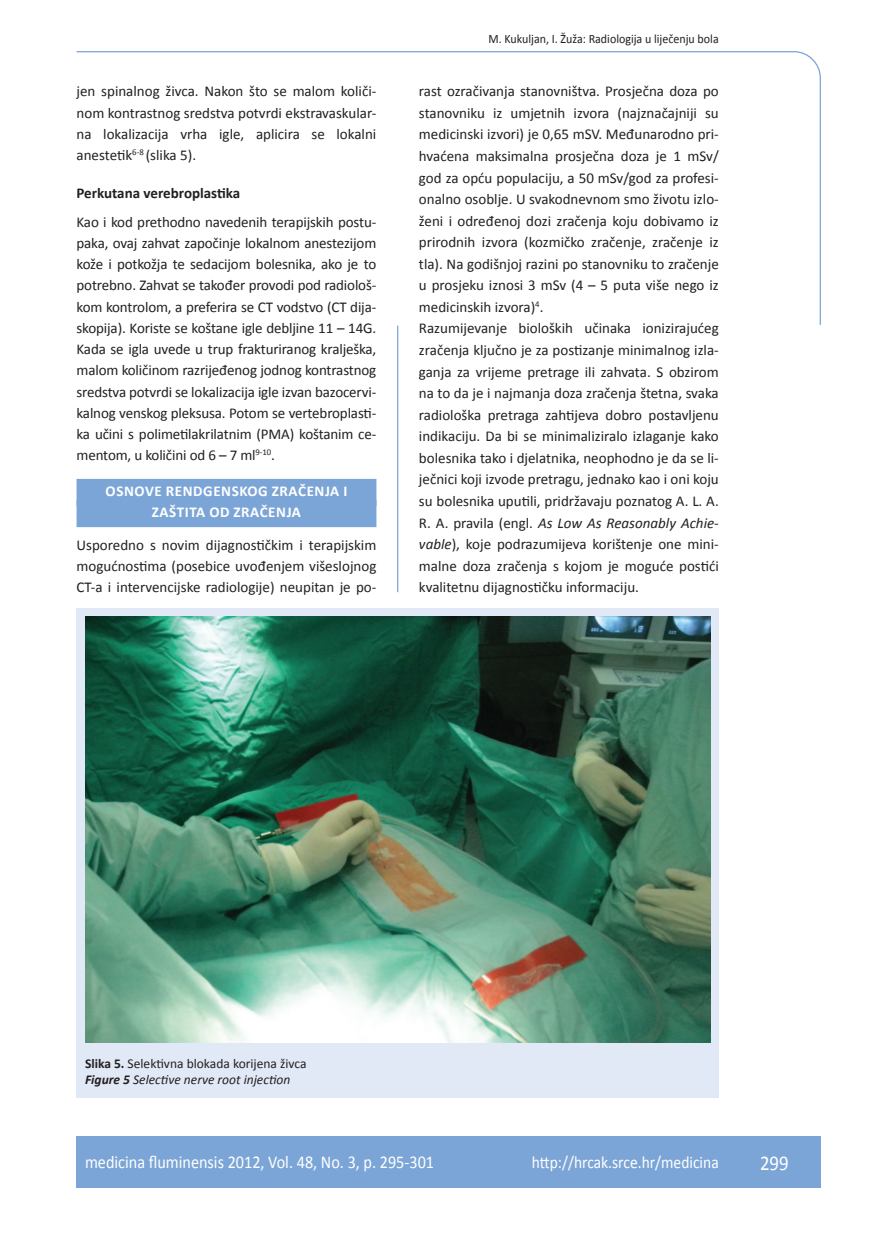
<style>
.page{position:relative;width:872px;height:1234px;background:#fff}
.page>*{position:absolute;margin:0;border:0;box-sizing:border-box;transform-origin:0 0}
.t1{font:21px "Calibri";color:#fff;scale:.9 1}
.t2{font:18px "Calibri";color:#fff;scale:.9 1}
.t3{font:17.25px "Calibri";color:#fff;scale:.9 1}
.osnovni_tekst{font:15px/21.6px "Calibri";color:#231f20;text-align:justify}
.naslov_ruler{font:700 15px "Calibri";letter-spacing:.04em;color:#fff}
.podnaslov{font:700 15px "Calibri";color:#231f20}
.potpis_slika{font:13.5px/16.5px "Calibri";color:#231f20}
.glava{font:12.75px "Calibri";color:#231f20;scale:.94 1}
.s1{font-style:italic}
.s2{font-weight:700}
.s3{font-weight:700;font-style:italic}
</style>
<div class="page">
<svg style="left:76px;top:51px;width:745px;height:275px"></svg>
<hr style="left:397px;top:325px;width:1px;height:267px;background:#7ca5d7">
<div style="left:77px;top:1135px;width:744px;height:51px;background:#7ca5d7"></div>
<div style="left:77px;top:479px;width:299px;height:27px;background:#7ca5d7"></div>
<div style="left:77px;top:500px;width:299px;height:27px;background:#7ca5d7"></div>
<div style="left:77px;top:608px;width:642px;height:489px;background:#e1e9f6"></div>
<img style="left:85px;top:617px;width:625px;height:425px">
<p class="osnovni_tekst" style="left:77px;top:80px;width:301px">jen spinalnog živca. Nakon što se malom količi&shy;nom kontrastnog sredstva potvrdi ekstravaskular&shy;na lokalizacija vrha igle, aplicira se lokalni anestetik<sup>6-8</sup> (slika 5).</p>
<p class="podnaslov" style="left:77px;top:184px;width:165px">Perkutana verebroplastika</p>
<p class="osnovni_tekst" style="left:77px;top:210px;width:301px">Kao i kod prethodno navedenih terapijskih postu&shy;paka, ovaj zahvat započinje lokalnom anestezijom kože i potkožja te sedacijom bolesnika, ako je to potrebno. Zahvat se također provodi pod radiološ&shy;kom kontrolom, a preferira se CT vodstvo (CT dija&shy;skopija). Koriste se koštane igle debljine 11 – 14G.<br>Kada se igla uvede u trup frakturiranog kralješka, malom količinom razrijeđenog jodnog kontrastnog sredstva potvrdi se lokalizacija igle izvan bazocervi&shy;kalnog venskog pleksusa. Potom se vertebroplasti&shy;ka učini s polimetilakrilatnim (PMA) koštanim ce&shy;mentom, u količini od 6 – 7 ml<sup>9-10</sup>.</p>
<p class="naslov_ruler" style="left:106px;top:482px;width:243px">OSNOVE RENDGENSKOG ZRAČENJA I</p>
<p class="naslov_ruler" style="left:152px;top:503px;width:150px">ZAŠTITA OD ZRAČENJA</p>
<p class="osnovni_tekst" style="left:77px;top:533px;width:301px">Usporedno s novim dijagnostičkim i terapijskim mogućnostima (posebice uvođenjem višeslojnog CT-a i intervencijske radiologije) neupitan je po-</p>
<p class="glava" style="left:488px;top:30px;width:246px">M. Kukuljan, I. Žuža: Radiologija u liječenju bola</p>
<p class="osnovni_tekst" style="left:419px;top:80px;width:301px">rast ozračivanja stanovništva. Prosječna doza po stanovniku iz umjetnih izvora (najznačajniji su medicinski izvori) je 0,65 mSV. Međunarodno pri&shy;hvaćena maksimalna prosječna doza je 1 mSv/ god za opću populaciju, a 50 mSv/god za profesi&shy;onalno osoblje. U svakodnevnom smo životu izlo&shy;ženi i određenoj dozi zračenja koju dobivamo iz prirodnih izvora (kozmičko zračenje, zračenje iz tla). Na godišnjoj razini po stanovniku to zračenje u prosjeku iznosi 3 mSv (4 – 5 puta više nego iz medicinskih izvora)<sup>4</sup>.</p>
<p class="osnovni_tekst" style="left:419px;top:317px;width:301px">Razumijevanje bioloških učinaka ionizirajućeg zračenja ključno je za postizanje minimalnog izla&shy;ganja za vrijeme pretrage ili zahvata. S obzirom na to da je i najmanja doza zračenja štetna, svaka radiološka pretraga zahtijeva dobro postavljenu indikaciju. Da bi se minimaliziralo izlaganje kako bolesnika tako i djelatnika, neophodno je da se li&shy;ječnici koji izvode pretragu, jednako kao i oni koju su bolesnika uputili, pridržavaju poznatog A. L. A.<br>R. A. pravila (engl. <span class="s1">As Low As Reasonably Achie&shy;vable</span>), koje podrazumijeva korištenje one mini&shy;malne doza zračenja s kojom je moguće postići kvalitetnu dijagnostičku informaciju.</p>
<p class="potpis_slika" style="left:85px;top:1053px;width:223px"><span class="s2">Slika 5.</span> Selektivna blokada korijena živca<br><span class="s3">Figure 5</span> <span class="s1">Selective nerve root injection</span></p>
<p class="t2" style="left:85px;top:1150px;width:389px">medicina fluminensis 2012, Vol. 48, No. 3, p. 295-301</p>
<p class="t3" style="left:532px;top:1151px;width:209px">http://hrcak.srce.hr/medicina</p>
<p class="t1" style="left:760px;top:1149px;width:33px">299</p>
</div>
